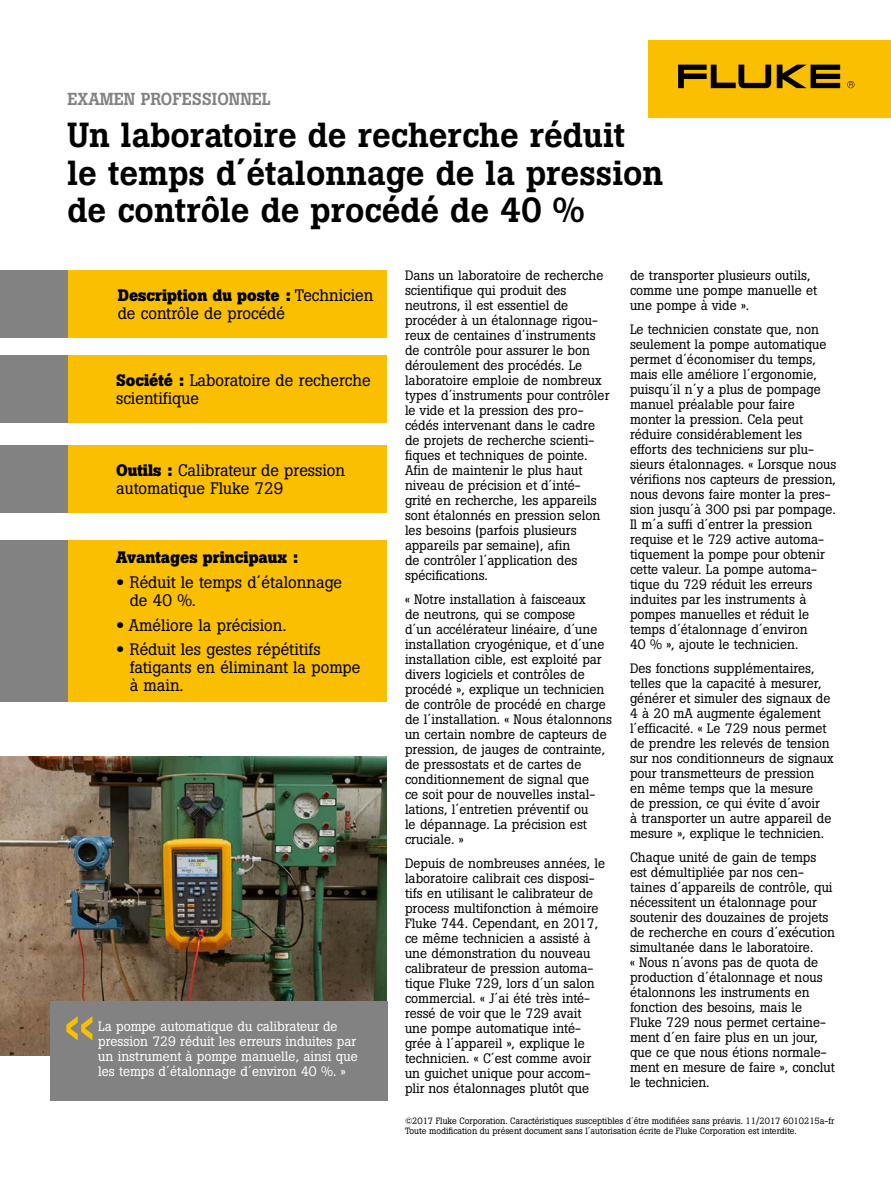
<style>
.page{position:relative;width:891px;height:1188px;background:#fff}
.page>*{position:absolute;margin:0;border:0;box-sizing:border-box;transform-origin:0 0}
.t1{font:72px "Helvetica";color:#fabf00}
.t2{font:500 34.5px/37.5px "Boton Pro";color:#000}
.t3{font:500 17.25px "Boton Pro";color:#828282}
.t4{font:16.5px/18px "Boton Pro";color:#000}
.t5{font:700 16.5px "Boton Pro";color:#000}
.t6{font:13.5px/15px "Boton Pro";color:#000}
.t7{font:13.5px/15px "Boton Pro";color:#fff}
.t8{font:9px/10.5px "Boton Pro";color:#000}
.s1{font-weight:700}
.s2{font-family:"Helvetica Neue LT Pro"}
</style>
<div class="page">
<div style="left:648px;top:40px;width:243px;height:78px;background:#fabf00"></div>
<svg style="left:777px;top:65px;width:63px;height:23px"></svg>
<svg style="left:678px;top:65px;width:93px;height:23px"></svg>
<svg style="left:847px;top:81px;width:8px;height:7px"></svg>
<img style="left:0;top:756px;width:387px;height:300px">
<div style="left:49px;top:355px;width:338px;height:68px;background:#fabf00"></div>
<div style="left:0;top:355px;width:68px;height:68px;background:#828282"></div>
<div style="left:49px;top:446px;width:338px;height:67px;background:#fabf00"></div>
<div style="left:0;top:446px;width:68px;height:67px;background:#828282"></div>
<div style="left:49px;top:540px;width:338px;height:162px;background:#fabf00"></div>
<div style="left:0;top:540px;width:68px;height:162px;background:#828282"></div>
<div style="left:49px;top:270px;width:338px;height:68px;background:#fabf00"></div>
<div style="left:0;top:270px;width:68px;height:68px;background:#828282"></div>
<div style="left:50px;top:1001px;width:338px;height:100px;background:#828282"></div>
<p class="t3" style="left:68px;top:88px;width:205px">EXAMEN PROFESSIONNEL</p>
<h2 class="t2" style="left:68px;top:117px;width:597px">Un laboratoire de recherche réduit le temps d´étalonnage de la pression de contrôle de procédé de 40 %</h2>
<p class="t4" style="left:118px;top:286px;width:257px"><span class="s1">Description du poste :</span> Technicien de contrôle de procédé</p>
<p class="t4" style="left:116px;top:372px;width:256px"><span class="s1">Société :</span> Laboratoire de recherche scientifique</p>
<p class="t4" style="left:116px;top:462px;width:230px"><span class="s1">Outils :</span> Calibrateur de pression automatique Fluke 729</p>
<p class="t5" style="left:116px;top:547px;width:184px">Avantages principaux :</p>
<p class="t4" style="left:130px;top:573px;width:214px;text-indent:-13px"><span class="s2">•</span> Réduit le temps d´étalonnage de 40 %.</p>
<p class="t4" style="left:116px;top:616px;width:172px"><span class="s2">•</span> Améliore la précision.</p>
<p class="t4" style="left:130px;top:641px;width:232px;text-indent:-13px"><span class="s2">•</span> Réduit les gestes répétitifs fatigants en éliminant la pompe à main.</p>
<h1 class="t1" style="left:59px;top:981px;width:42px">«</h1>
<p class="t7" style="left:98px;top:1018px;width:261px">La pompe automatique du calibrateur de pression 729 réduit les erreurs induites par un instrument à pompe manuelle, ainsi que les temps d´étalonnage d´environ 40 %. »</p>
<p class="t6" style="left:405px;top:268px;width:206px">Dans un laboratoire de recherche scientifique qui produit des neutrons, il est essentiel de procéder à un étalonnage rigou&shy;reux de centaines d´instruments de contrôle pour assurer le bon déroulement des procédés. Le laboratoire emploie de nombreux types d´instruments pour contrôler le vide et la pression des pro&shy;cédés intervenant dans le cadre de projets de recherche scienti&shy;fiques et techniques de pointe.<br>Afin de maintenir le plus haut niveau de précision et d´inté&shy;grité en recherche, les appareils sont étalonnés en pression selon les besoins (parfois plusieurs appareils par semaine), afin<br>de contrôler l´application des spécifications.</p>
<p class="t6" style="left:405px;top:592px;width:209px">« Notre installation à faisceaux<br>de neutrons, qui se compose<br>d´un accélérateur linéaire, d´une installation cryogénique, et d´une installation cible, est exploité par divers logiciels et contrôles de procédé », explique un technicien de contrôle de procédé en charge de l´installation. « Nous étalonnons un certain nombre de capteurs de pression, de jauges de contrainte, de pressostats et de cartes de conditionnement de signal que<br>ce soit pour de nouvelles instal&shy;lations, l´entretien préventif ou<br>le dépannage. La précision est cruciale. »</p>
<p class="t6" style="left:405px;top:856px;width:202px">Depuis de nombreuses années, le laboratoire calibrait ces disposi&shy;tifs en utilisant le calibrateur de process multifonction à mémoire<br>Fluke 744. Cependant, en 2017, ce même technicien a assisté à une démonstration du nouveau calibrateur de pression automa&shy;tique Fluke 729, lors d´un salon commercial. « J´ai été très inté&shy;ressé de voir que le 729 avait une pompe automatique inté&shy;grée à l´appareil », explique le technicien. « C´est comme avoir un guichet unique pour accom&shy;plir nos étalonnages plutôt que</p>
<p class="t6" style="left:630px;top:268px;width:189px">de transporter plusieurs outils, comme une pompe manuelle et une pompe à vide ».</p>
<p class="t6" style="left:630px;top:322px;width:208px">Le technicien constate que, non seulement la pompe automatique permet d´économiser du temps, mais elle améliore l´ergonomie, puisqu´il n´y a plus de pompage manuel préalable pour faire monter la pression. Cela peut réduire considérablement les efforts des techniciens sur plu&shy;sieurs étalonnages. « Lorsque nous vérifions nos capteurs de pression, nous devons faire monter la pres&shy;sion jusqu´à 300 psi par pompage.<br>Il m´a suffi d´entrer la pression requise et le 729 active automa&shy;tiquement la pompe pour obtenir cette valeur. La pompe automa&shy;tique du 729 réduit les erreurs induites par les instruments à pompes manuelles et réduit le temps d´étalonnage d´environ<br>40 % », ajoute le technicien.</p>
<p class="t6" style="left:630px;top:661px;width:205px">Des fonctions supplémentaires, telles que la capacité à mesurer, générer et simuler des signaux de<br>4 à 20 mA augmente également l´efficacité. « Le 729 nous permet de prendre les relevés de tension sur nos conditionneurs de signaux pour transmetteurs de pression<br>en même temps que la mesure<br>de pression, ce qui évite d´avoir<br>à transporter un autre appareil de mesure », explique le technicien.</p>
<p class="t6" style="left:630px;top:850px;width:207px">Chaque unité de gain de temps est démultipliée par nos cen&shy;taines d´appareils de contrôle, qui nécessitent un étalonnage pour soutenir des douzaines de projets de recherche en cours d´exécution simultanée dans le laboratoire.<br>« Nous n´avons pas de quota de production d´étalonnage et nous étalonnons les instruments en fonction des besoins, mais le<br>Fluke 729 nous permet certaine&shy;ment d´en faire plus en un jour, que ce que nous étions normale&shy;ment en mesure de faire », conclut le technicien.</p>
<p class="t8" style="left:405px;top:1115px;width:431px">©2017 Fluke Corporation. Caractéristiques susceptibles d´être modifiées sans préavis. 11/2017 6010215a-fr<br>Toute modification du présent document sans l´autorisation écrite de Fluke Corporation est interdite.</p>
</div>
